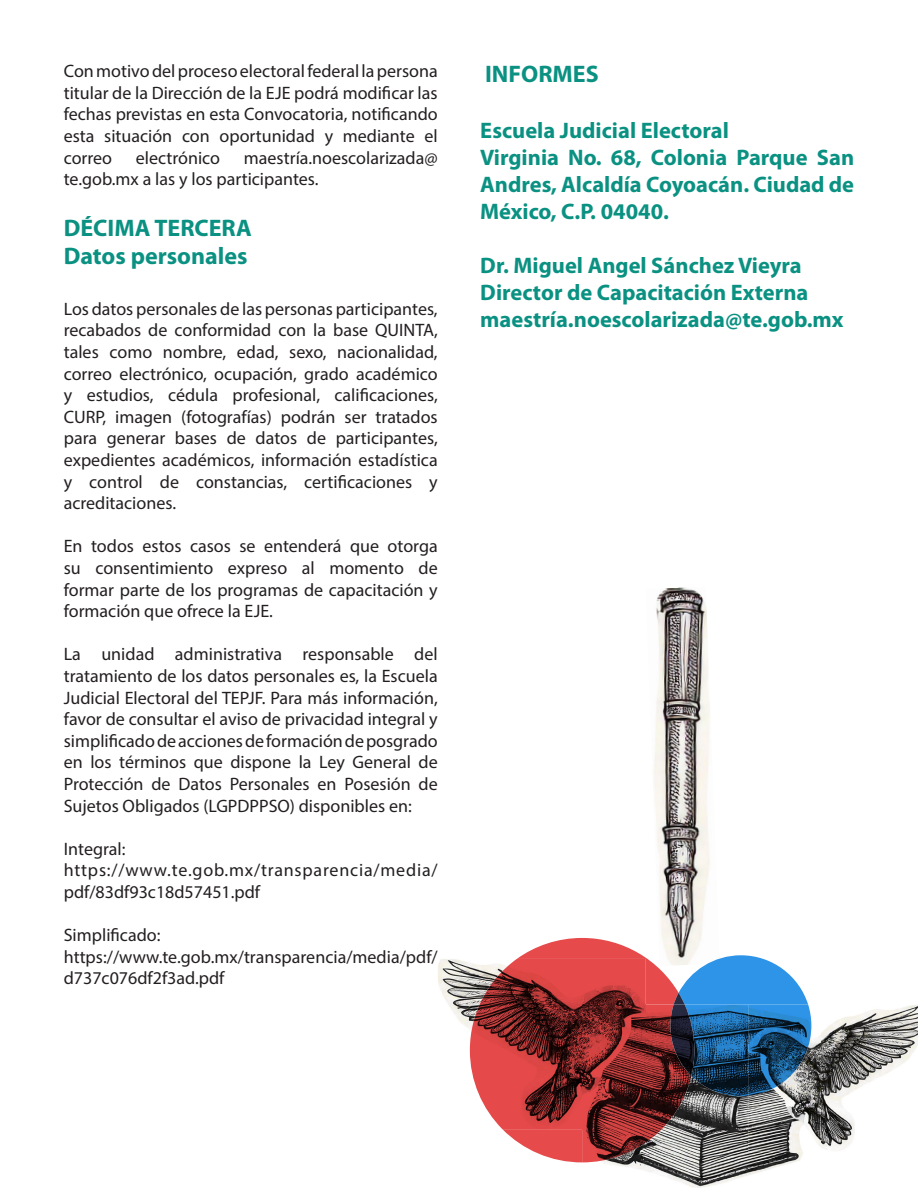
<style>
.page{position:relative;width:918px;height:1188px;background:#fff}
.page>*{position:absolute;margin:0;border:0;box-sizing:border-box;transform-origin:0 0}
.t1{font:700 24px "Myriad Pro";color:#0a9182}
.t2{font:700 22.5px/27px "Myriad Pro";color:#0a9182;text-align:justify}
.t3{font:18px/21.6px "Myriad Pro";color:#231f20;text-align:justify}
.t4{font:18px/21.6px "Myriad Pro";letter-spacing:.04em;color:#231f20}
</style>
<div class="page">
<img style="left:654px;top:587px;width:56px;height:351px">
<img style="left:582px;top:1162px;width:212px;height:26px">
<img style="left:438px;top:959px;width:32px;height:95px">
<img style="left:821px;top:1005px;width:97px;height:146px">
<img style="left:808px;top:1019px;width:13px;height:128px">
<img style="left:808px;top:1005px;width:3px;height:91px">
<img style="left:470px;top:963px;width:32px;height:166px">
<svg style="left:502px;top:938px;width:306px;height:224px;background:#87606c"></svg>
<img style="left:670px;top:1005px;width:24px;height:71px">
<p class="t3" style="left:64px;top:60px;width:375px">Con motivo del proceso electoral federal la persona titular de la Dirección de la EJE podrá modificar las fechas previstas en esta Convocatoria, notificando esta situación con oportunidad y mediante el correo</p>
<p class="t3" style="left:64px;top:147px;width:375px;text-indent:180px">maestría.noescolarizada@ te.gob.mx a las y los participantes.</p>
<p class="t1" style="left:64px;top:214px;width:189px">DÉCIMA TERCERA</p>
<p class="t1" style="left:64px;top:243px;width:185px">Datos personales</p>
<p class="t3" style="left:64px;top:298px;width:375px">Los datos personales de las personas participantes, recabados de conformidad con la base QUINTA, tales como nombre, edad, sexo, nacionalidad, correo electrónico, ocupación, grado académico y estudios, cédula profesional, calificaciones, CURP, imagen (fotografías) podrán ser tratados para generar bases de datos de participantes, expedientes académicos, información estadística y control de constancias, certificaciones y acreditaciones.</p>
<p class="t3" style="left:64px;top:535px;width:375px">En todos estos casos se entenderá que otorga su consentimiento expreso al momento de formar parte de los programas de capacitación y formación que ofrece la EJE.</p>
<p class="t3" style="left:64px;top:643px;width:376px">La unidad administrativa responsable del tratamiento de los datos personales es, la Escuela Judicial Electoral del TEPJF. Para más información, favor de consultar el aviso de privacidad integral y simplificado de acciones de formación de posgrado en los términos que dispone la Ley General de Protección de Datos Personales en Posesión de Sujetos Obligados (LGPDPPSO) disponibles en:</p>
<p class="t3" style="left:64px;top:838px;width:63px">Integral:</p>
<p class="t4" style="left:64px;top:859px;width:375px">https://www.te.gob.mx/transparencia/media/ pdf/83df93c18d57451.pdf</p>
<p class="t3" style="left:64px;top:924px;width:98px">Simplificado:</p>
<p class="t3" style="left:64px;top:946px;width:376px">https://www.te.gob.mx/transparencia/media/pdf/ d737c076df2f3ad.pdf</p>
<p class="t3" style="left:136px;top:147px;width:86px">electrónico</p>
<p class="t1" style="left:485px;top:60px;width:115px">INFORMES</p>
<p class="t2" style="left:480px;top:117px;width:250px">Escuela Judicial Electoral</p>
<p class="t2" style="left:480px;top:144px;width:375px">Virginia No. 68, Colonia Parque San Andres, Alcaldía Coyoacán. Ciudad de México, C.P. 04040.</p>
<p class="t2" style="left:480px;top:252px;width:323px">Dr. Miguel Angel Sánchez Vieyra</p>
<p class="t2" style="left:480px;top:279px;width:330px">Director de Capacitación Externa</p>
<p class="t2" style="left:480px;top:306px;width:365px">maestría.noescolarizada@te.gob.mx</p>
</div>
